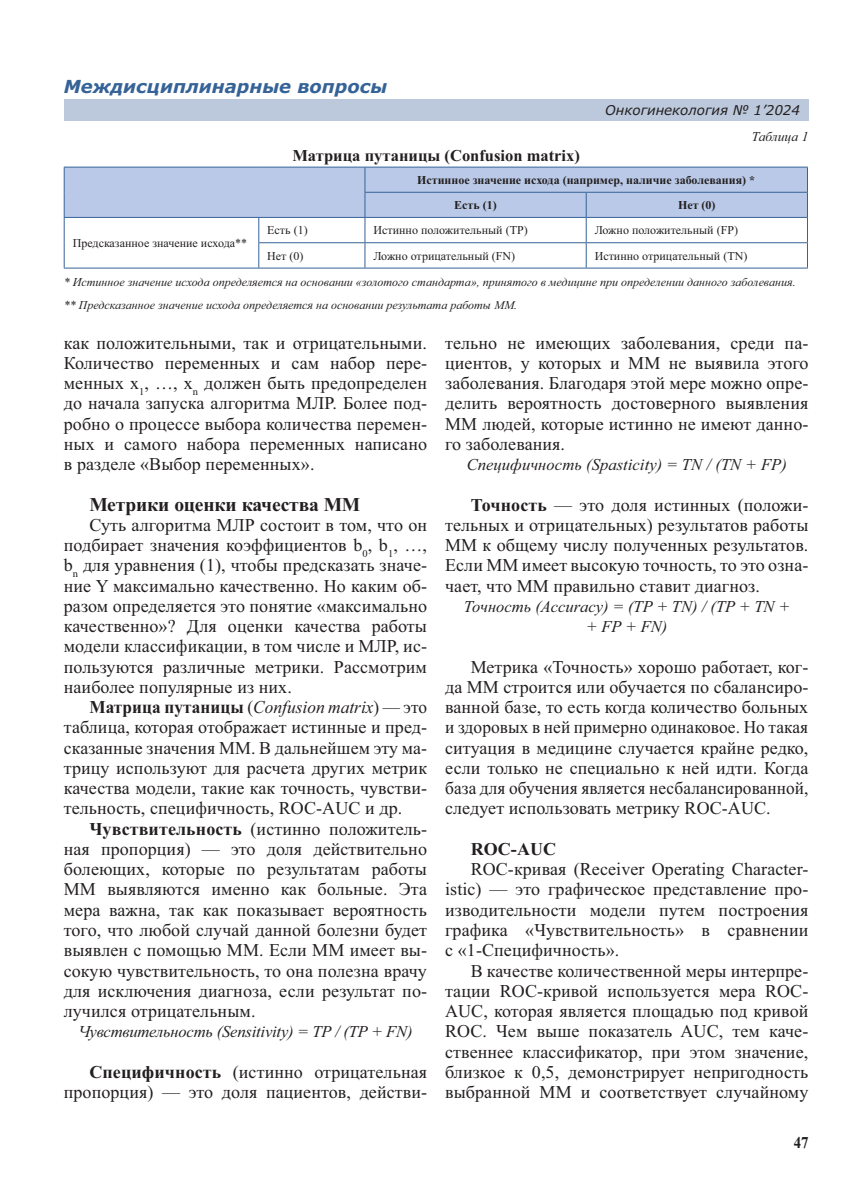
<style>
.page{position:relative;width:851px;height:1191px;background:#fff}
.page>*{position:absolute;margin:0;border:0;box-sizing:border-box;transform-origin:0 0}
.t1{font:700 19.5px "Times New Roman";letter-spacing:-.01em;color:#231f20}
.t2{font:18px/20.2px "Times New Roman";letter-spacing:.005em;color:#231f20;text-align:justify}
.t3{font:18px/20.2px "Times New Roman";letter-spacing:.005em;color:#231f20;text-align:justify;scale:.95 1}
.t4{font:italic 700 18px "Verdana";color:#366397}
.t5{font:700 18px "Times New Roman";letter-spacing:.005em;color:#231f20}
.t6{font:italic 16.5px/20.2px "Times New Roman";color:#231f20;text-align:center}
.t7{font:700 16.5px "Times New Roman";color:#231f20}
.t8{font:700 16.5px "Times New Roman";color:#231f20;scale:.9 1}
.t9{font:italic 13.5px "Verdana";color:#231f20}
.t10{font:italic 13.5px "Times New Roman";color:#231f20}
.t11{font:italic 12px/23.5px "Times New Roman";color:#231f20}
.t12{font:12px "Times New Roman";color:#231f20}
.t13{font:700 12px/25.2px "Times New Roman";color:#231f20}
.s1{font-weight:700}
.s2{font-style:italic}
</style>
<div class="page">
<div style="left:64px;top:99px;width:744px;height:21px;background:#bcc9dc"></div>
<svg style="left:64px;top:167px;width:744px;height:101px"></svg>
<hr style="left:64px;top:268px;width:743px;height:1px;background:#366397">
<p class="t4" style="left:64px;top:80px;width:325px">Междисциплинарные вопросы</p>
<p class="t9" style="left:605px;top:105px;width:196px">Онкогинекология № 1’2024</p>
<p class="t10" style="left:751px;top:132px;width:58px">Таблица 1</p>
<p class="t7" style="left:292px;top:150px;width:289px">Матрица путаницы (Confusion matrix)</p>
<p class="t13" style="left:454px;top:168px;width:302px;text-indent:-37px">Истинное значение исхода (например, наличие заболевания) *<br>Есть (1)</p>
<p class="t13" style="left:678px;top:194px;width:39px">Нет (0)</p>
<p class="t12" style="left:267px;top:226px;width:42px">Есть (1)</p>
<p class="t12" style="left:373px;top:226px;width:156px">Истинно положительный (TP)</p>
<p class="t12" style="left:594px;top:226px;width:145px">Ложно положительный (FP)</p>
<p class="t12" style="left:267px;top:251px;width:38px">Нет (0)</p>
<p class="t12" style="left:373px;top:251px;width:143px">Ложно отрицательный (FN)</p>
<p class="t12" style="left:594px;top:251px;width:154px">Истинно отрицательный (TN)</p>
<p class="t11" style="left:64px;top:271px;width:733px">* Истинное значение исхода определяется на основании «золотого стандарта», принятого в медицине при определении данного заболевания. ** Предсказанное значение исхода определяется на основании результата работы ММ.</p>
<p class="t2" style="left:64px;top:334px;width:365px">как положительными, так и отрицательными.<br>Количество переменных и сам набор пере&shy;менных x<sub>1</sub>, …, x<sub>n</sub> должен быть предопределен до начала запуска алгоритма МЛР. Более под&shy;робно о процессе выбора количества перемен&shy;ных и самого набора переменных написано в разделе «Выбор переменных».</p>
<p class="t1" style="left:89px;top:497px;width:272px">Метрики оценки качества ММ</p>
<p class="t2" style="left:64px;top:516px;width:365px;text-indent:26px">Суть алгоритма МЛР состоит в том, что он подбирает значения коэффициентов b<sub>0</sub>, b<sub>1</sub>, …, b<sub>n</sub> для уравнения (1), чтобы предсказать значе&shy;ние Y максимально качественно. Но каким об&shy;разом определяется это понятие «максимально качественно»? Для оценки качества работы модели классификации, в том числе и МЛР, ис&shy;пользуются различные метрики. Рассмотрим наиболее популярные из них.</p>
<p class="t3" style="left:64px;top:698px;width:384px;text-indent:26px"><span class="s1">Матрица путаницы</span> (<span class="s2">Confusion matrix</span>) — это таблица, которая отображает истинные и пред&shy;сказанные значения ММ. В дальнейшем эту ма&shy;трицу используют для расчета других метрик качества модели, такие как точность, чувстви&shy;тельность, специфичность, ROC-AUC и др.</p>
<p class="t2" style="left:64px;top:820px;width:365px;text-indent:26px"><span class="s1">Чувствительность</span> (истинно положитель&shy;ная пропорция) — это доля действительно болеющих, которые по результатам работы ММ выявляются именно как больные. Эта мера важна, так как показывает вероятность того, что любой случай данной болезни будет выявлен с помощью ММ. Если ММ имеет вы&shy;сокую чувствительность, то она полезна врачу для исключения диагноза, если результат по&shy;лучился отрицательным.</p>
<p class="t6" style="left:78px;top:1023px;width:335px">Чувствительность (Sensitivity) = TP / (TP + FN)</p>
<p class="t2" style="left:64px;top:1063px;width:365px;text-align:right"><span class="s1">Специфичность</span> (истинно отрицательная пропорция) — это доля пациентов, действи-</p>
<p class="t12" style="left:73px;top:238px;width:176px">Предсказанное значение исхода**</p>
<p class="t2" style="left:445px;top:334px;width:365px">тельно не имеющих заболевания, среди па&shy;циентов, у которых и ММ не выявила этого заболевания. Благодаря этой мере можно опре&shy;делить вероятность достоверного выявления ММ людей, которые истинно не имеют данно&shy;го заболевания.</p>
<p class="t6" style="left:466px;top:456px;width:321px">Специфичность (Spasticity) = TN / (TN + FP)</p>
<p class="t2" style="left:445px;top:496px;width:365px;text-indent:26px"><span class="s1">Точность</span> — это доля истинных (положи&shy;тельных и отрицательных) результатов работы ММ к общему числу полученных результатов.<br>Если ММ имеет высокую точность, то это озна&shy;чает, что ММ правильно ставит диагноз.</p>
<p class="t6" style="left:463px;top:598px;width:327px">Точность (Accuracy) = (TP + TN) / (TP + TN + + FP + FN)</p>
<p class="t2" style="left:445px;top:658px;width:365px;text-indent:26px">Метрика «Точность» хорошо работает, ког&shy;да ММ строится или обучается по сбалансиро&shy;ванной базе, то есть когда количество больных и здоровых в ней примерно одинаковое. Но такая ситуация в медицине случается крайне редко, если только не специально к ней идти. Когда база для обучения является несбалансированной, следует использовать метрику ROC-AUC.</p>
<p class="t5" style="left:470px;top:843px;width:87px">ROC-AUC</p>
<p class="t2" style="left:445px;top:860px;width:365px;text-indent:26px">ROC-кривая (Receiver Operating Character&shy;istic) — это графическое представление про&shy;изводительности модели путем построения графика «Чувствительность» в сравнении с «1-Специфичность».</p>
<p class="t2" style="left:445px;top:962px;width:365px;text-indent:26px">В качестве количественной меры интерпре&shy;тации ROC-кривой используется мера ROC-AUC, которая является площадью под кривой ROC. Чем выше показатель AUC, тем каче&shy;ственнее классификатор, при этом значение, близкое к 0,5, демонстрирует непригодность выбранной ММ и соответствует случайному</p>
<p class="t8" style="left:793px;top:1137px;width:18px">47</p>
</div>
